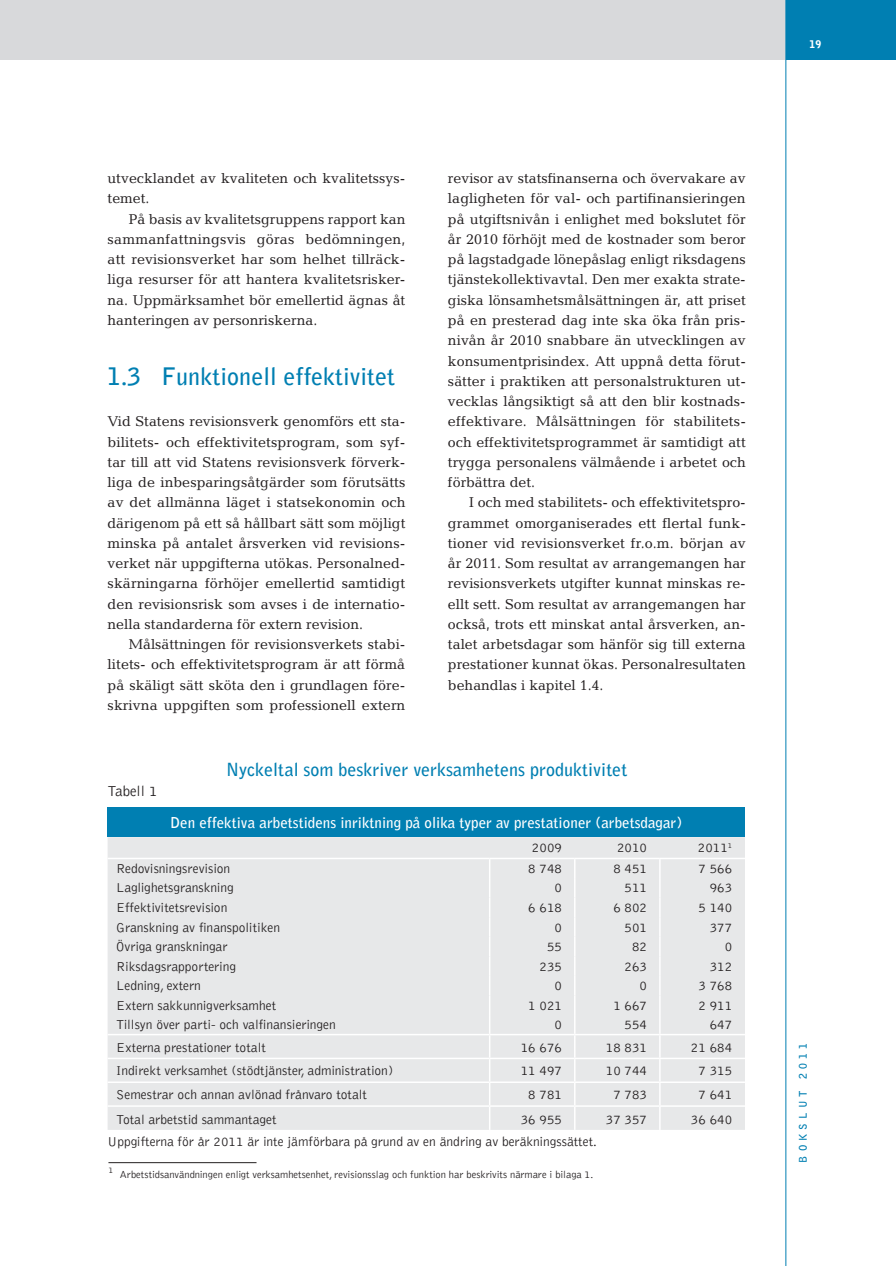
<style>
.page{position:relative;width:896px;height:1266px;background:#fff}
.page>*{position:absolute;margin:0;border:0;box-sizing:border-box;transform-origin:0 0}
.t1{font:700 24px "Bell Gothic";color:#007fb2}
.t2{font:700 18px "Bell Gothic";color:#007fb2}
.t3{font:700 15px "Bell Gothic";color:#fff}
.t4{font:300 15px "Bell Gothic";color:#231f20}
.t5{font:14.25px/20.2px "Candida";color:#231f20;text-align:justify}
.t6{font:300 13.5px "Bell Gothic";color:#231f20}
.t7{font:300 10.5px "Bell Gothic";color:#231f20}
.t8{font:700 10.5px "Bell Gothic";letter-spacing:.4em;color:#007fb2}
.t9{font:900 10.5px "Bell Gothic";color:#fff}
</style>
<div class="page">
<hr style="left:0;top:0;width:1px;height:60px;background:#d8d9db">
<div style="left:1px;top:0;width:874px;height:60px;background:#d8d9db"></div>
<div style="left:785px;top:0;width:110px;height:60px;background:#007fb2"></div>
<hr style="left:785px;top:0;width:1px;height:1265px;background:#007fb2">
<div style="left:108px;top:807px;width:636px;height:30px;background:#007fb2"></div>
<div style="left:108px;top:837px;width:636px;height:292px;background:#e7e8e9"></div>
<hr style="left:108px;top:857px;width:381px;height:2px;background:#fff">
<hr style="left:489px;top:857px;width:85px;height:2px;background:#fff">
<hr style="left:574px;top:857px;width:85px;height:2px;background:#fff">
<hr style="left:659px;top:857px;width:85px;height:2px;background:#fff">
<svg style="left:574px;top:859px;width:1px;height:270px"></svg>
<svg style="left:489px;top:859px;width:1px;height:270px"></svg>
<svg style="left:659px;top:859px;width:1px;height:270px"></svg>
<hr style="left:108px;top:1057px;width:381px;height:2px;background:#fff">
<hr style="left:489px;top:1057px;width:85px;height:2px;background:#fff">
<hr style="left:574px;top:1057px;width:85px;height:2px;background:#fff">
<hr style="left:659px;top:1057px;width:85px;height:2px;background:#fff">
<hr style="left:108px;top:1081px;width:381px;height:1px;background:#fff">
<hr style="left:489px;top:1081px;width:85px;height:1px;background:#fff">
<hr style="left:574px;top:1081px;width:85px;height:1px;background:#fff">
<hr style="left:659px;top:1081px;width:85px;height:1px;background:#fff">
<hr style="left:108px;top:1033px;width:381px;height:2px;background:#fff">
<hr style="left:489px;top:1033px;width:85px;height:2px;background:#fff">
<hr style="left:574px;top:1033px;width:85px;height:2px;background:#fff">
<hr style="left:659px;top:1033px;width:85px;height:2px;background:#fff">
<hr style="left:108px;top:1105px;width:381px;height:1px;background:#fff">
<hr style="left:489px;top:1105px;width:85px;height:1px;background:#fff">
<hr style="left:574px;top:1105px;width:85px;height:1px;background:#fff">
<hr style="left:659px;top:1105px;width:85px;height:1px;background:#fff">
<hr style="left:108px;top:1162px;width:148px;height:1px;background:#231f20">
<p class="t5" style="left:108px;top:168px;width:299px">utvecklandet av kvaliteten och kvalitetssys&shy;temet.</p>
<p class="t5" style="left:108px;top:209px;width:299px;text-indent:21px">På basis av kvalitetsgruppens rapport kan sammanfattningsvis göras bedömningen, att revisionsverket har som helhet tillräck&shy;liga resurser för att hantera kvalitetsrisker&shy;na. Uppmärksamhet bör emellertid ägnas åt hanteringen av personriskerna.</p>
<h1 class="t1" style="left:108px;top:361px;width:289px">1.3 Funktionell effektivitet</h1>
<p class="t5" style="left:108px;top:411px;width:299px">Vid Statens revisionsverk genomförs ett sta&shy;bilitets- och effektivitetsprogram, som syf&shy;tar till att vid Statens revisionsverk förverk&shy;liga de inbesparingsåtgärder som förutsätts av det allmänna läget i statsekonomin och därigenom på ett så hållbart sätt som möjligt minska på antalet årsverken vid revisions&shy;verket när uppgifterna utökas. Personalned&shy;skärningarna förhöjer emellertid samtidigt den revisionsrisk som avses i de internatio&shy;nella standarderna för extern revision.</p>
<p class="t5" style="left:108px;top:634px;width:299px;text-indent:21px">Målsättningen för revisionsverkets stabi&shy;litets- och effektivitetsprogram är att förmå på skäligt sätt sköta den i grundlagen före&shy;skrivna uppgiften som professionell extern</p>
<p class="t5" style="left:448px;top:168px;width:299px">revisor av statsfinanserna och övervakare av lagligheten för val- och partifinansieringen på utgiftsnivån i enlighet med bokslutet för år 2010 förhöjt med de kostnader som beror på lagstadgade lönepåslag enligt riksdagens tjänstekollektivavtal. Den mer exakta strate&shy;giska lönsamhetsmålsättningen är, att priset på en presterad dag inte ska öka från pris&shy;nivån år 2010 snabbare än utvecklingen av konsumentprisindex. Att uppnå detta förut&shy;sätter i praktiken att personalstrukturen ut&shy;vecklas långsiktigt så att den blir kostnads&shy;effektivare. Målsättningen för stabilitets&shy;och effektivitetsprogrammet är samtidigt att trygga personalens välmående i arbetet och förbättra det.</p>
<p class="t5" style="left:448px;top:492px;width:299px;text-indent:21px">I och med stabilitets- och effektivitetspro&shy;grammet omorganiserades ett flertal funk&shy;tioner vid revisionsverket fr.o.m. början av år 2011. Som resultat av arrangemangen har revisionsverkets utgifter kunnat minskas re&shy;ellt sett. Som resultat av arrangemangen har också, trots ett minskat antal årsverken, an&shy;talet arbetsdagar som hänför sig till externa prestationer kunnat ökas. Personalresultaten behandlas i kapitel 1.4.</p>
<p class="t4" style="left:108px;top:783px;width:51px">Tabell 1</p>
<p class="t2" style="left:226px;top:758px;width:402px">Nyckeltal som beskriver verksamhetens produktivitet</p>
<p class="t3" style="left:170px;top:813px;width:513px">Den effektiva arbetstidens inriktning på olika typer av prestationer (arbetsdagar)</p>
<p class="t6" style="left:532px;top:840px;width:32px">2009</p>
<p class="t6" style="left:617px;top:840px;width:32px">2010</p>
<p class="t6" style="left:697px;top:840px;width:36px">2011<sup>1</sup></p>
<p class="t6" style="left:116px;top:861px;width:116px">Redovisningsrevision</p>
<p class="t6" style="left:528px;top:861px;width:35px">8 748</p>
<p class="t6" style="left:613px;top:861px;width:35px">8 451</p>
<p class="t6" style="left:698px;top:861px;width:35px">7 566</p>
<p class="t6" style="left:116px;top:880px;width:119px">Laglighetsgranskning</p>
<p class="t6" style="left:554px;top:880px;width:9px">0</p>
<p class="t6" style="left:624px;top:880px;width:24px">511</p>
<p class="t6" style="left:709px;top:880px;width:24px">963</p>
<p class="t6" style="left:116px;top:900px;width:113px">Effektivitetsrevision</p>
<p class="t6" style="left:528px;top:900px;width:35px">6 618</p>
<p class="t6" style="left:613px;top:900px;width:35px">6 802</p>
<p class="t6" style="left:698px;top:900px;width:35px">5 140</p>
<p class="t6" style="left:116px;top:919px;width:165px">Granskning av finanspolitiken</p>
<p class="t6" style="left:554px;top:919px;width:9px">0</p>
<p class="t6" style="left:624px;top:919px;width:24px">501</p>
<p class="t6" style="left:709px;top:919px;width:24px">377</p>
<p class="t6" style="left:116px;top:939px;width:113px">Övriga granskningar</p>
<p class="t6" style="left:547px;top:939px;width:17px">55</p>
<p class="t6" style="left:632px;top:939px;width:17px">82</p>
<p class="t6" style="left:724px;top:939px;width:9px">0</p>
<p class="t6" style="left:116px;top:959px;width:121px">Riksdagsrapportering</p>
<p class="t6" style="left:539px;top:959px;width:24px">235</p>
<p class="t6" style="left:624px;top:959px;width:24px">263</p>
<p class="t6" style="left:709px;top:959px;width:24px">312</p>
<p class="t6" style="left:116px;top:978px;width:86px">Ledning, extern</p>
<p class="t6" style="left:554px;top:978px;width:9px">0</p>
<p class="t6" style="left:639px;top:978px;width:9px">0</p>
<p class="t6" style="left:698px;top:978px;width:35px">3 768</p>
<p class="t6" style="left:116px;top:998px;width:162px">Extern sakkunnigverksamhet</p>
<p class="t6" style="left:528px;top:998px;width:35px">1 021</p>
<p class="t6" style="left:613px;top:998px;width:35px">1 667</p>
<p class="t6" style="left:698px;top:998px;width:35px">2 911</p>
<p class="t6" style="left:116px;top:1017px;width:221px">Tillsyn över parti- och valfinansieringen</p>
<p class="t6" style="left:554px;top:1017px;width:9px">0</p>
<p class="t6" style="left:624px;top:1017px;width:24px">554</p>
<p class="t6" style="left:709px;top:1017px;width:24px">647</p>
<p class="t6" style="left:116px;top:1039px;width:151px">Externa prestationer totalt</p>
<p class="t6" style="left:520px;top:1039px;width:43px">16 676</p>
<p class="t6" style="left:605px;top:1039px;width:43px">18 831</p>
<p class="t6" style="left:690px;top:1039px;width:43px">21 684</p>
<p class="t6" style="left:116px;top:1063px;width:279px">Indirekt verksamhet (stödtjänster, administration)</p>
<p class="t6" style="left:520px;top:1063px;width:43px">11 497</p>
<p class="t6" style="left:605px;top:1063px;width:43px">10 744</p>
<p class="t6" style="left:698px;top:1063px;width:35px">7 315</p>
<p class="t6" style="left:116px;top:1087px;width:252px">Semestrar och annan avlönad frånvaro totalt</p>
<p class="t6" style="left:528px;top:1087px;width:35px">8 781</p>
<p class="t6" style="left:613px;top:1087px;width:35px">7 783</p>
<p class="t6" style="left:698px;top:1087px;width:35px">7 641</p>
<p class="t6" style="left:116px;top:1111px;width:162px">Total arbetstid sammantaget</p>
<p class="t6" style="left:520px;top:1111px;width:43px">36 955</p>
<p class="t6" style="left:605px;top:1111px;width:43px">37 357</p>
<p class="t6" style="left:690px;top:1111px;width:43px">36 640</p>
<p class="t6" style="left:108px;top:1134px;width:491px">Uppgifterna för år 2011 är inte jämförbara på grund av en ändring av beräkningssättet.</p>
<p class="t7" style="left:108px;top:1168px;width:486px"><sup>1</sup> Arbetstidsanvändningen enligt verksamhetsenhet, revisionsslag och funktion har beskrivits närmare i bilaga 1.</p>
<p class="t9" style="left:809px;top:38px;width:13px">19</p>
<p class="t8" style="left:796px;top:1162px;width:121px;rotate:-90deg">BOKSLUT 2011</p>
</div>
